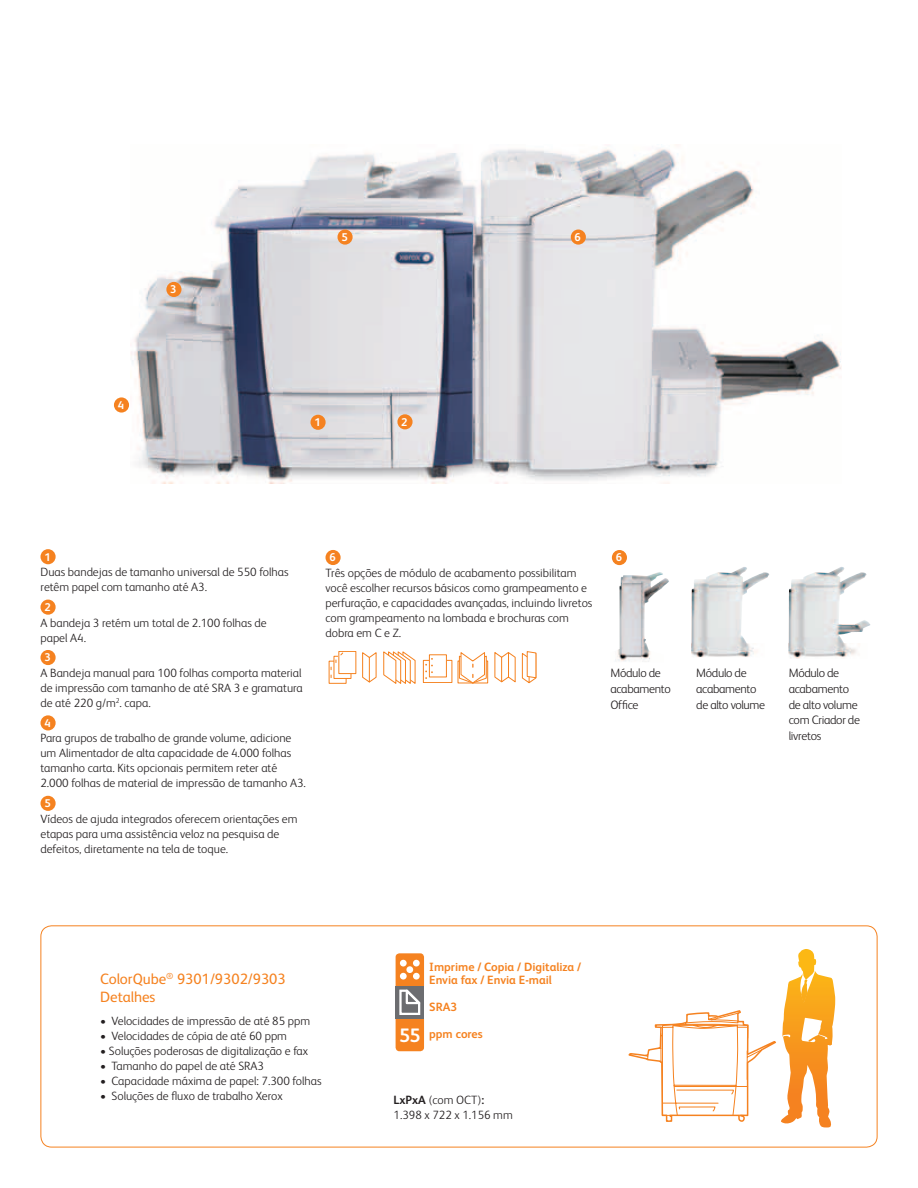
<style>
.page{position:relative;width:918px;height:1188px;background:#fff}
.page>*{position:absolute;margin:0;border:0;box-sizing:border-box;transform-origin:0 0}
.t1{font:15px/18px "Xerox Sans";color:#f58220}
.t2{font:300 12.15px/15.8px "Xerox Sans";letter-spacing:-.025em;color:#231f20}
.t3{font:300 12px/15px "Xerox Sans";color:#231f20}
.t4{font:700 12px/13.5px "Xerox Sans";color:#f58220}
.t5{font:700 11.25px "Xerox Sans";color:#fff}
.s1{font-size:19.5px;color:#fff}
.s2{font-weight:700}
</style>
<div class="page">
<div style="left:41px;top:925px;width:836px;height:223px;border:1px solid #f58220;border-radius:11px"></div>
<svg style="left:628px;top:949px;width:207px;height:179px"></svg>
<div style="left:396px;top:953px;width:28px;height:98px;background:#f58220;border-radius:4px"></div>
<svg style="left:395px;top:986px;width:1px;height:33px"></svg>
<div style="left:413px;top:973px;width:7px;height:7px;background:#fff;border-radius:50%"></div>
<div style="left:406px;top:966px;width:7px;height:7px;background:#fff;border-radius:50%"></div>
<div style="left:400px;top:960px;width:7px;height:7px;background:#fff;border-radius:50%"></div>
<div style="left:413px;top:960px;width:7px;height:7px;background:#fff;border-radius:50%"></div>
<div style="left:400px;top:973px;width:7px;height:7px;background:#fff;border-radius:50%"></div>
<div style="left:396px;top:986px;width:28px;height:33px;background:#6c6d70"></div>
<svg style="left:399px;top:990px;width:21px;height:25px"></svg>
<div style="left:41px;top:549px;width:15px;height:15px;background:#f58220;border-radius:50%"></div>
<div style="left:41px;top:600px;width:15px;height:15px;background:#f58220;border-radius:50%"></div>
<div style="left:41px;top:650px;width:15px;height:15px;background:#f58220;border-radius:50%"></div>
<div style="left:41px;top:715px;width:15px;height:15px;background:#f58220;border-radius:50%"></div>
<div style="left:41px;top:796px;width:15px;height:15px;background:#f58220;border-radius:50%"></div>
<div style="left:326px;top:550px;width:15px;height:15px;background:#f58220;border-radius:50%"></div>
<img style="left:615px;top:572px;width:54px;height:90px">
<img style="left:809px;top:567px;width:32px;height:8px">
<img style="left:715px;top:567px;width:28px;height:7px">
<img style="left:131px;top:144px;width:711px;height:339px">
<div style="left:310px;top:415px;width:16px;height:15px;background:#f58220;border-radius:50%"></div>
<div style="left:397px;top:414px;width:16px;height:15px;background:#f58220;border-radius:50%"></div>
<div style="left:166px;top:282px;width:15px;height:15px;background:#f58220;border-radius:50%"></div>
<div style="left:114px;top:397px;width:15px;height:16px;background:#f58220;border-radius:50%"></div>
<div style="left:337px;top:230px;width:16px;height:15px;background:#f58220;border-radius:50%"></div>
<svg style="left:383px;top:652px;width:32px;height:32px"></svg>
<div style="left:329px;top:661px;width:18px;height:23px;border:1px solid #f58220"></div>
<svg style="left:334px;top:674px;width:17px;height:5px"></svg>
<div style="left:339px;top:651px;width:17px;height:23px;background:#fff"></div>
<div style="left:338px;top:651px;width:18px;height:23px;border:1px solid #f58220"></div>
<svg style="left:331px;top:652px;width:13px;height:26px"></svg>
<svg style="left:362px;top:652px;width:14px;height:30px"></svg>
<div style="left:423px;top:660px;width:29px;height:23px;border:1px solid #f58220"></div>
<div style="left:429px;top:655px;width:17px;height:22px;background:#fff"></div>
<div style="left:429px;top:654px;width:18px;height:23px;border:1px solid #f58220"></div>
<svg style="left:425px;top:658px;width:8px;height:21px"></svg>
<div style="left:458px;top:661px;width:30px;height:22px;border:1px solid #f58220"></div>
<svg style="left:459px;top:652px;width:28px;height:31px"></svg>
<svg style="left:495px;top:652px;width:21px;height:30px"></svg>
<svg style="left:522px;top:651px;width:14px;height:32px"></svg>
<div style="left:571px;top:230px;width:15px;height:15px;background:#f58220;border-radius:50%"></div>
<div style="left:612px;top:550px;width:15px;height:15px;background:#f58220;border-radius:50%"></div>
<p class="t5" style="left:118px;top:397px;width:8px">4</p>
<p class="t5" style="left:170px;top:282px;width:8px">3</p>
<p class="t5" style="left:341px;top:229px;width:8px">5</p>
<p class="t5" style="left:575px;top:229px;width:8px">6</p>
<p class="t5" style="left:314px;top:415px;width:8px">1</p>
<p class="t5" style="left:401px;top:414px;width:8px">2</p>
<p class="t5" style="left:44px;top:549px;width:8px">1</p>
<p class="t3" style="left:41px;top:564px;width:250px">Duas bandejas de tamanho universal de 550 folhas retêm papel com tamanho até A3.</p>
<p class="t5" style="left:44px;top:599px;width:8px">2</p>
<p class="t3" style="left:41px;top:615px;width:228px">A bandeja 3 retém um total de 2.100 folhas de papel A4.</p>
<p class="t5" style="left:44px;top:650px;width:8px">3</p>
<p class="t3" style="left:41px;top:665px;width:264px;text-align:justify">A Bandeja manual para 100 folhas comporta material de impressão com tamanho de até SRA 3 e gramatura de até 220 g/m<sup>2</sup>. capa.</p>
<p class="t5" style="left:44px;top:715px;width:8px">4</p>
<p class="t3" style="left:41px;top:730px;width:267px">Para grupos de trabalho de grande volume, adicione um Alimentador de alta capacidade de 4.000 folhas tamanho carta. Kits opcionais permitem reter até 2.000 folhas de material de impressão de tamanho A3.</p>
<p class="t5" style="left:44px;top:796px;width:8px">5</p>
<p class="t3" style="left:41px;top:811px;width:259px">Vídeos de ajuda integrados oferecem orientações em etapas para uma assistência veloz na pesquisa de defeitos, diretamente na tela de toque.</p>
<p class="t5" style="left:329px;top:550px;width:8px">6</p>
<p class="t3" style="left:326px;top:565px;width:268px">Três opções de módulo de acabamento possibilitam você escolher recursos básicos como grampeamento e perfuração, e capacidades avançadas, incluindo livretos com grampeamento na lombada e brochuras com dobra em C e Z.</p>
<p class="t5" style="left:616px;top:550px;width:8px">6</p>
<p class="t2" style="left:610px;top:665px;width:62px">Módulo de acabamento<br>Office</p>
<p class="t2" style="left:696px;top:665px;width:70px">Módulo de acabamento de alto volume</p>
<p class="t2" style="left:789px;top:665px;width:73px">Módulo de acabamento de alto volume com Criador de livretos</p>
<p class="t4" style="left:429px;top:959px;width:153px">Imprime / Copia / Digitaliza /<br>Envia fax / Envia E-mail</p>
<p class="t4" style="left:429px;top:1000px;width:30px">SRA3</p>
<p class="t4" style="left:399px;top:1027px;width:85px"><span class="s1">55</span> ppm cores</p>
<p class="t1" style="left:100px;top:969px;width:187px">ColorQube<sup>®</sup> 9301/9302/9303<br>Detalhes</p>
<p class="t3" style="left:100px;top:1013px;width:211px">• Velocidades de impressão de até 85 ppm</p>
<p class="t3" style="left:100px;top:1028px;width:188px">• Velocidades de cópia de até 60 ppm</p>
<p class="t3" style="left:100px;top:1043px;width:209px">• Soluções poderosas de digitalização e fax</p>
<p class="t3" style="left:100px;top:1058px;width:165px">• Tamanho do papel de até SRA3</p>
<p class="t3" style="left:100px;top:1073px;width:223px">• Capacidade máxima de papel: 7.300 folhas</p>
<p class="t3" style="left:100px;top:1088px;width:184px">• Soluções de fluxo de trabalho Xerox</p>
<p class="t3" style="left:394px;top:1091px;width:121px"><span class="s2">LxPxA</span> (com OCT)<span class="s2">:<br></span>1.398 x 722 x 1.156 mm</p>
</div>
